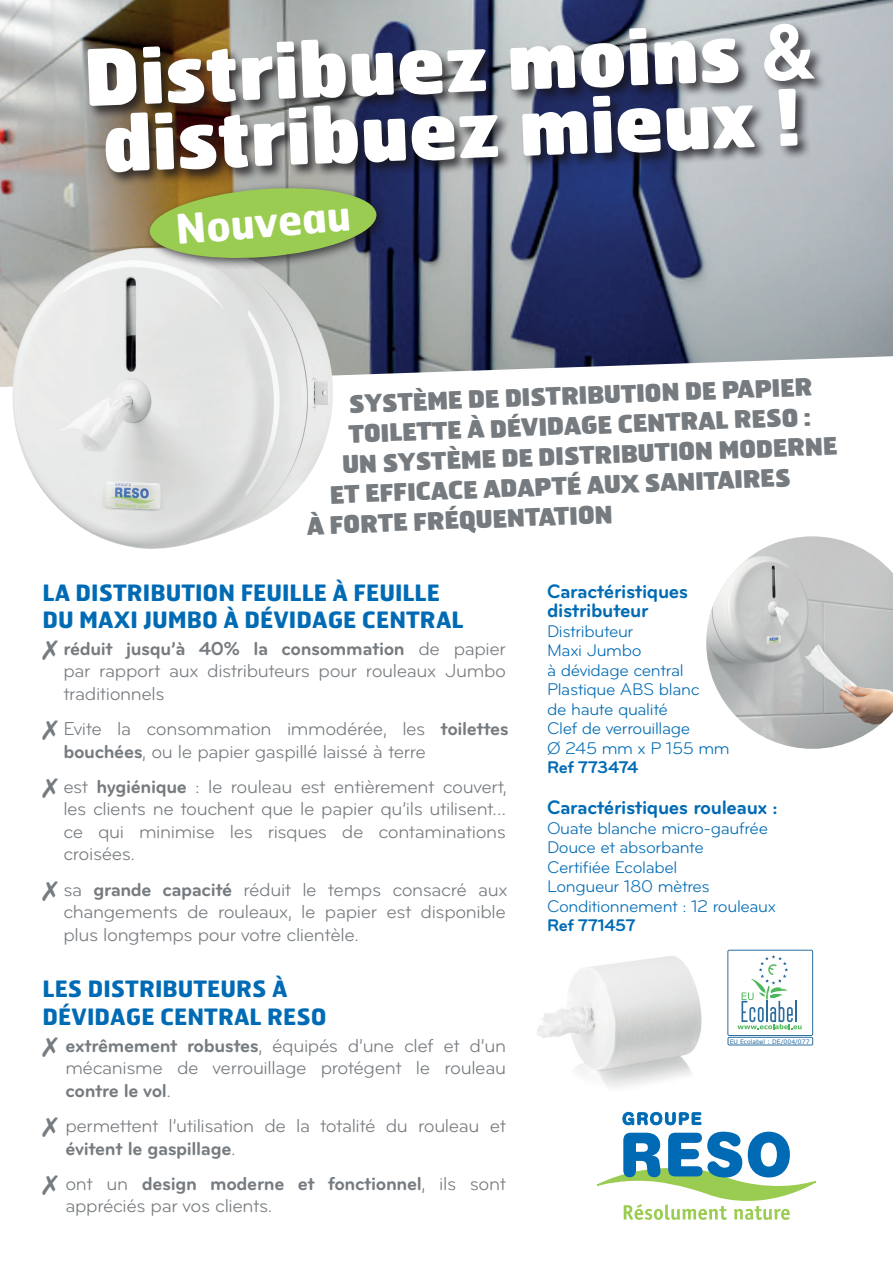
<style>
.page{position:relative;width:893px;height:1263px;background:#fff}
.page>*{position:absolute;margin:0;border:0;box-sizing:border-box;transform-origin:0 0}
.t1{font:900 77.7px/66.2px "Hermes";color:#fff}
.t2{font:700 40.65px "Hermes";color:#fff}
.t3{font:900 24px/30px "Hermes";color:#767b7f}
.t4{font:700 22.5px/27px "Hermes";color:#006bb4}
.t5{font:700 20.25px/19.5px "Bryant Pro";letter-spacing:-.02em;color:#006bb4}
.t6{font:19.5px/22.5px "Bryant Pro";letter-spacing:-.02em;color:#767b7f;text-align:justify}
.t7{font:17.55px/19.5px "Bryant Pro";letter-spacing:-.02em;color:#006bb4}
.t8{font:700 17.55px "Bryant Pro";letter-spacing:-.03em;color:#006bb4}
.t9{font:6.15px "Verdana";color:#2b6e9e}
.s1{font-family:"Helvetica";font-weight:700}
.s2{font-weight:700}
</style>
<div class="page">
<img style="left:537px;top:949px;width:198px;height:139px">
<img style="left:0;top:0;width:893px;height:387px">
<svg style="left:622px;top:1112px;width:79px;height:13px"></svg>
<svg style="left:597px;top:1132px;width:219px;height:88px"></svg>
<div style="left:86px;top:22px;width:742px;height:164px;background:#17151a;opacity:.75"></div>
<div style="left:728px;top:1037px;width:85px;height:8px;background:#fff"></div>
<div style="left:728px;top:1037px;width:85px;height:8px;border:1px solid #2b6e9e"></div>
<div style="left:728px;top:950px;width:85px;height:85px;background:#fff;border-radius:2px"></div>
<div style="left:728px;top:950px;width:85px;height:86px;border:1px solid #2b6e9e;border-radius:2px"></div>
<svg style="left:737px;top:955px;width:65px;height:74px"></svg>
<hr style="left:795px;top:1001px;width:2px;height:21px;background:#2b6e9e">
<img style="left:9px;top:247px;width:331px;height:302px">
<div style="left:144px;top:182px;width:244px;height:88px;background:#17151a;opacity:.75"></div>
<svg style="left:148px;top:184px;width:230px;height:78px;background:#92b058"></svg>
<img style="left:706px;top:536px;width:187px;height:213px">
<p class="t1" style="left:83px;top:41px;width:734px;rotate:-2deg">Distribuez moins <span class="s1">&amp; </span>distribuez mieux !</p>
<p class="t2" style="left:174px;top:204px;width:176px;rotate:-5deg">Nouveau</p>
<p class="t3" style="left:347px;top:387px;width:467px;rotate:-2deg">SYSTÈME DE DISTRIBUTION DE PAPIER<br>TOILETTE À DÉVIDAGE CENTRAL RESO :</p>
<p class="t3" style="left:342px;top:448px;width:497px;rotate:-2deg">UN SYSTÈME DE DISTRIBUTION MODERNE</p>
<p class="t3" style="left:329px;top:478px;width:463px;rotate:-2deg">ET EFFICACE ADAPTÉ AUX SANITAIRES</p>
<p class="t3" style="left:306px;top:509px;width:308px;rotate:-2deg">À FORTE FRÉQUENTATION</p>
<p class="t4" style="left:43px;top:579px;width:423px">LA DISTRIBUTION FEUILLE À FEUILLE<br>DU MAXI JUMBO À DÉVIDAGE CENTRAL</p>
<p class="t6" style="left:63px;top:637px;width:444px"><span class="s2">réduit jusqu’à 40% la consommation</span> de papier par rapport aux distributeurs pour rouleaux Jumbo traditionnels</p>
<p class="t6" style="left:63px;top:718px;width:447px">Evite la consommation immodérée, les <span class="s2">toilettes bouchées</span>, ou le papier gaspillé laissé à terre</p>
<p class="t6" style="left:63px;top:775px;width:445px">est <span class="s2">hygiénique</span> : le rouleau est entièrement couvert, les clients ne touchent que le papier qu’ils utilisent… ce qui minimise les risques de contaminations croisées.</p>
<p class="t6" style="left:63px;top:878px;width:446px">sa <span class="s2">grande capacité</span> réduit le temps consacré aux changements de rouleaux, le papier est disponible plus longtemps pour votre clientèle.</p>
<p class="t4" style="left:43px;top:973px;width:286px;line-height:28.5px">LES DISTRIBUTEURS À<br>DÉVIDAGE CENTRAL RESO</p>
<p class="t6" style="left:65px;top:1034px;width:442px"><span class="s2">extrêmement robustes</span>, équipés d’une clef et d’un mécanisme de verrouillage protégent le rouleau <span class="s2">contre le vol</span>.</p>
<p class="t6" style="left:65px;top:1114px;width:442px">permettent l’utilisation de la totalité du rouleau et <span class="s2">évitent le gaspillage</span>.</p>
<p class="t6" style="left:65px;top:1172px;width:442px">ont un <span class="s2">design moderne et fonctionnel</span>, ils sont appréciés par vos clients.</p>
<p class="t5" style="left:547px;top:581px;width:143px">Caractéristiques distributeur</p>
<p class="t7" style="left:547px;top:621px;width:184px">Distributeur<br>Maxi Jumbo<br>à dévidage central<br>Plastique ABS blanc<br>de haute qualité<br>Clef de verrouillage<br>Ø 245 mm x P 155 mm</p>
<p class="t8" style="left:547px;top:756px;width:93px">Ref 773474</p>
<p class="t5" style="left:547px;top:798px;width:232px">Caractéristiques rouleaux :</p>
<p class="t7" style="left:547px;top:818px;width:230px">Ouate blanche micro-gaufrée<br>Douce et absorbante<br>Certifiée Ecolabel<br>Longueur 180 mètres<br>Conditionnement : 12 rouleaux<br><span class="s2">Ref 771457</span></p>
<p class="t9" style="left:730px;top:1037px;width:81px">EU Ecolabel : DE/004/077</p>
</div>
